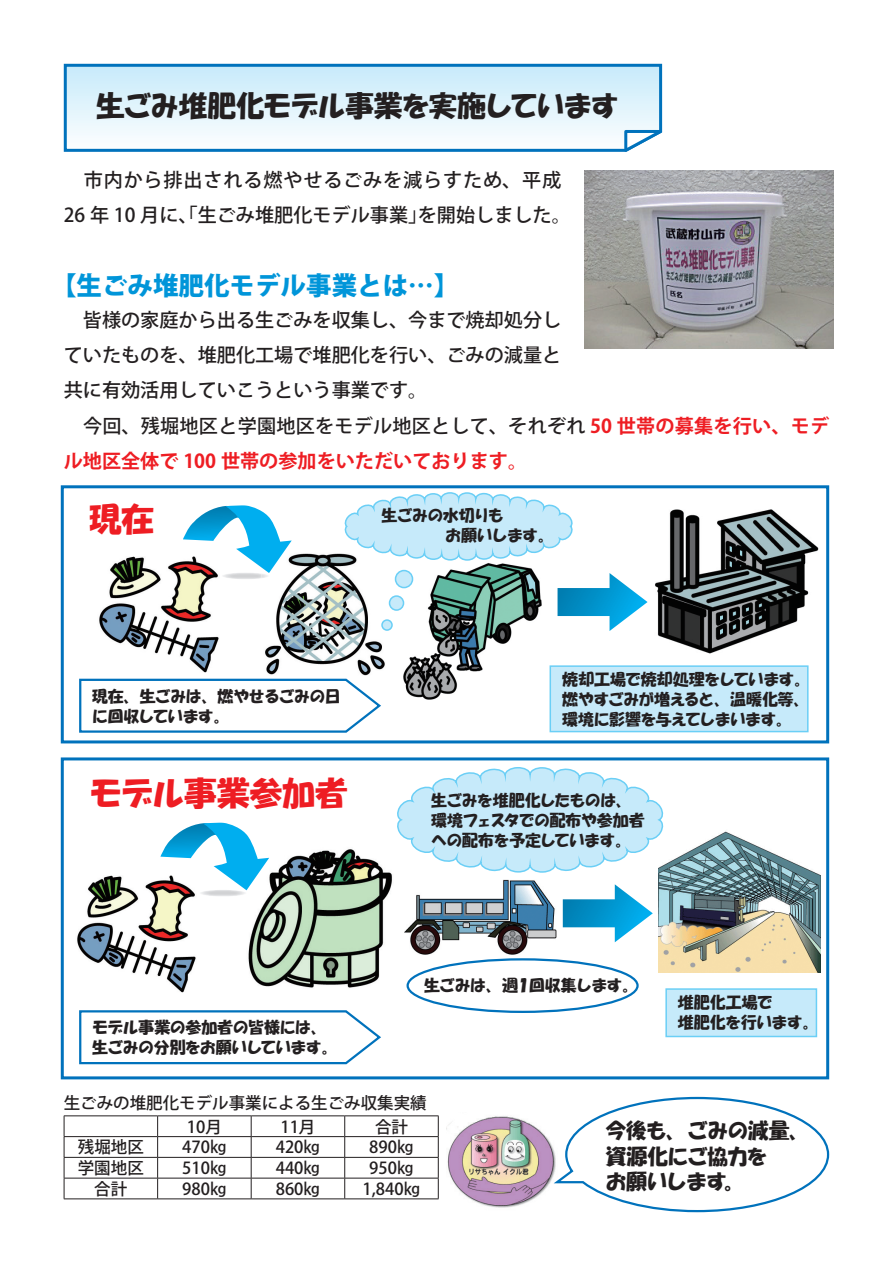
<style>
.page{position:relative;width:893px;height:1263px;background:#fff}
.page>*{position:absolute;margin:0;border:0;box-sizing:border-box;transform-origin:0 0}
.t1{font:33px "HG Soei Kakupoptai";letter-spacing:-.02em;color:#ee1d23}
.t2{font:28.65px "HG Soei Kakupoptai";letter-spacing:-.045em;color:#231f20}
.t3{font:800 25.5px "Koz Go Pr 6 N";color:#0095d9}
.t4{font:21px/25.5px "HG Soei Kakupoptai";letter-spacing:-.035em;color:#231f20}
.t5{font:500 19.2px/35.1px "Koz Go Pr 6 N";color:#231f20}
.t6{font:500 19.2px/35.1px "Koz Go Pr 6 N";letter-spacing:.045em;color:#231f20}
.t7{font:500 16.5px/23.2px "Koz Go Pr 6 N";color:#231f20}
.t8{font:15.9px/20.2px "HG Soei Kakupoptai";letter-spacing:-.035em;color:#231f20}
.t9{font:15.9px/20.2px "HG Soei Kakupoptai";letter-spacing:-.01em;color:#231f20}
.s1{font-weight:700;color:#ee1d23}
</style>
<div class="page">
<img style="left:584px;top:170px;width:249px;height:179px">
<svg style="left:64px;top:64px;width:598px;height:88px"></svg>
<svg style="left:622px;top:128px;width:40px;height:24px"></svg>
<div style="left:61px;top:485px;width:768px;height:258px;border:3px solid #0072bc"></div>
<div style="left:61px;top:757px;width:768px;height:322px;border:3px solid #0072bc"></div>
<img style="left:248px;top:849px;width:144px;height:139px">
<img style="left:99px;top:556px;width:120px;height:117px">
<img style="left:265px;top:553px;width:120px;height:123px">
<img style="left:401px;top:566px;width:141px;height:134px">
<img style="left:655px;top:509px;width:164px;height:157px">
<svg style="left:79px;top:678px;width:302px;height:55px"></svg>
<svg style="left:183px;top:505px;width:109px;height:73px"></svg>
<img style="left:77px;top:875px;width:119px;height:118px">
<svg style="left:79px;top:1010px;width:302px;height:55px"></svg>
<svg style="left:160px;top:823px;width:109px;height:71px"></svg>
<svg style="left:557px;top:573px;width:90px;height:58px"></svg>
<svg style="left:563px;top:884px;width:90px;height:58px"></svg>
<div style="left:550px;top:666px;width:258px;height:65px;background:#c6eafa"></div>
<div style="left:549px;top:665px;width:259px;height:67px;border:2px solid #6bcff6"></div>
<div style="left:666px;top:989px;width:150px;height:47px;background:#c6eafa"></div>
<div style="left:665px;top:988px;width:152px;height:49px;border:2px solid #6bcff6"></div>
<svg style="left:343px;top:486px;width:231px;height:80px"></svg>
<div style="left:395px;top:570px;width:17px;height:17px;background:#c6eafa;border-radius:50%"></div>
<div style="left:395px;top:570px;width:18px;height:18px;border:2px solid #6bcff6;border-radius:50%"></div>
<div style="left:389px;top:596px;width:14px;height:14px;background:#c6eafa;border-radius:50%"></div>
<div style="left:389px;top:595px;width:15px;height:16px;border:2px solid #6bcff6;border-radius:50%"></div>
<div style="left:382px;top:620px;width:10px;height:10px;background:#c6eafa;border-radius:50%"></div>
<div style="left:381px;top:619px;width:12px;height:12px;border:2px solid #6bcff6;border-radius:50%"></div>
<img style="left:404px;top:879px;width:153px;height:81px">
<img style="left:658px;top:831px;width:162px;height:142px">
<div style="left:406px;top:958px;width:233px;height:55px;border:2px solid #0072bc;border-radius:50%"></div>
<svg style="left:397px;top:767px;width:269px;height:107px"></svg>
<hr style="left:64px;top:1115px;width:94px;height:1px;background:#231f20">
<hr style="left:158px;top:1115px;width:93px;height:1px;background:#231f20">
<hr style="left:251px;top:1115px;width:94px;height:1px;background:#231f20">
<hr style="left:345px;top:1115px;width:94px;height:1px;background:#231f20">
<hr style="left:64px;top:1136px;width:94px;height:1px;background:#231f20">
<hr style="left:158px;top:1136px;width:93px;height:1px;background:#231f20">
<hr style="left:251px;top:1136px;width:94px;height:1px;background:#231f20">
<hr style="left:345px;top:1136px;width:94px;height:1px;background:#231f20">
<hr style="left:64px;top:1157px;width:94px;height:1px;background:#231f20">
<hr style="left:158px;top:1157px;width:93px;height:1px;background:#231f20">
<hr style="left:251px;top:1157px;width:94px;height:1px;background:#231f20">
<hr style="left:345px;top:1157px;width:94px;height:1px;background:#231f20">
<hr style="left:64px;top:1178px;width:94px;height:1px;background:#231f20">
<svg style="left:64px;top:1116px;width:1px;height:82px"></svg>
<hr style="left:158px;top:1178px;width:93px;height:1px;background:#231f20">
<svg style="left:157px;top:1116px;width:1px;height:82px"></svg>
<hr style="left:251px;top:1178px;width:94px;height:1px;background:#231f20">
<svg style="left:251px;top:1116px;width:1px;height:82px"></svg>
<hr style="left:345px;top:1178px;width:94px;height:1px;background:#231f20">
<svg style="left:344px;top:1116px;width:1px;height:82px"></svg>
<svg style="left:438px;top:1116px;width:1px;height:82px"></svg>
<hr style="left:64px;top:1198px;width:94px;height:1px;background:#231f20">
<hr style="left:158px;top:1198px;width:93px;height:1px;background:#231f20">
<hr style="left:251px;top:1198px;width:94px;height:1px;background:#231f20">
<hr style="left:345px;top:1198px;width:94px;height:1px;background:#231f20">
<img style="left:446px;top:1116px;width:104px;height:92px">
<svg style="left:550px;top:1096px;width:280px;height:117px"></svg>
<h2 class="t2" style="left:96px;top:91px;width:525px">生ごみ堆肥化モデル事業を実施しています</h2>
<p class="t6" style="left:64px;top:163px;width:509px">　市内から排出される燃やせるごみを減らすため、平成<br>26 年 10 月に、「生ごみ堆肥化モデル事業」を開始しました。</p>
<h3 class="t3" style="left:51px;top:271px;width:410px">【生ごみ堆肥化モデル事業とは…】</h3>
<p class="t5" style="left:64px;top:303px;width:767px;text-indent:19px">皆様の家庭から出る生ごみを収集し、今まで焼却処分し<br>ていたものを、堆肥化工場で堆肥化を行い、ごみの減量と<br>共に有効活用していこうという事業です。<br>　今回、残堀地区と学園地区をモデル地区として、それぞれ <span class="s1">50 世帯の募集を行い、モデル地区全体で 100 世帯の参加をいただいております。</span></p>
<h1 class="t1" style="left:89px;top:503px;width:67px">現在</h1>
<p class="t8" style="left:381px;top:505px;width:174px">生ごみの水切りも<br>　　　　お願いします。</p>
<p class="t8" style="left:92px;top:686px;width:250px">現在、生ごみは、燃やせるごみの日に回収しています。</p>
<h1 class="t1" style="left:89px;top:776px;width:260px">モデル事業参加者</h1>
<p class="t8" style="left:562px;top:669px;width:250px;text-align:justify">焼却工場で焼却処理をしています。燃やすごみが増えると、温暖化等、環境に影響を与えてしまいます。</p>
<p class="t8" style="left:431px;top:790px;width:215px">生ごみを堆肥化したものは、環境フェスタでの配布や参加者への配布を予定しています。</p>
<p class="t8" style="left:92px;top:1017px;width:247px">モデル事業の参加者の皆様には、生ごみの分別をお願いしています。</p>
<p class="t8" style="left:424px;top:975px;width:216px">生ごみは、週１回収集します。</p>
<p class="t9" style="left:678px;top:992px;width:142px">堆肥化工場で<br>堆肥化を行います。</p>
<p class="t7" style="left:187px;top:1092px;width:241px;text-indent:-123px">生ごみの堆肥化モデル事業による生ごみ収集実績<br>10月</p>
<p class="t7" style="left:280px;top:1115px;width:37px">11月</p>
<p class="t7" style="left:375px;top:1115px;width:34px">合計</p>
<p class="t7" style="left:78px;top:1136px;width:67px">残堀地区</p>
<p class="t7" style="left:182px;top:1136px;width:46px">470㎏</p>
<p class="t7" style="left:276px;top:1136px;width:46px">420㎏</p>
<p class="t7" style="left:369px;top:1136px;width:46px">890㎏</p>
<p class="t7" style="left:78px;top:1157px;width:67px">学園地区</p>
<p class="t7" style="left:182px;top:1157px;width:46px">510㎏</p>
<p class="t7" style="left:276px;top:1157px;width:46px">440㎏</p>
<p class="t7" style="left:369px;top:1157px;width:46px">950㎏</p>
<p class="t7" style="left:94px;top:1177px;width:34px">合計</p>
<p class="t7" style="left:182px;top:1177px;width:46px">980㎏</p>
<p class="t7" style="left:276px;top:1177px;width:46px">860㎏</p>
<p class="t7" style="left:363px;top:1177px;width:59px">1,840㎏</p>
<h3 class="t4" style="left:605px;top:1118px;width:206px">今後も、ごみの減量、資源化にご協力を<br>お願いします。</h3>
</div>
